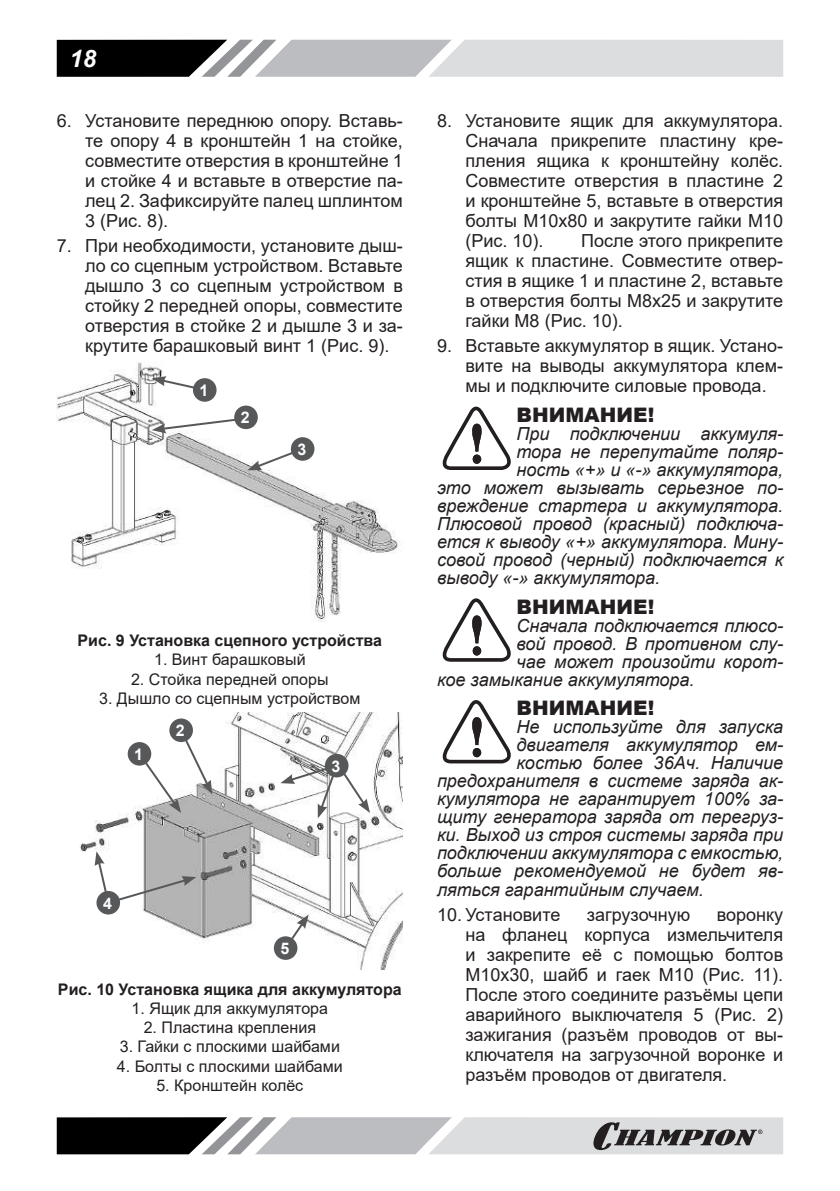
<style>
.page{position:relative;width:840px;height:1191px;background:#fff}
.page>*{position:absolute;margin:0;border:0;box-sizing:border-box;transform-origin:0 0}
.t1{font:italic 700 24px "Arial";color:#fff}
.t2{font:900 20px "Arial";color:#231f20}
.t3{font:18px/20px "Arial";color:#231f20;text-align:justify}
.t4{font:italic 18px "Arial";color:#231f20}
.t5{font:16px "Arial";color:#231f20}
.t6{font:700 16px "Arial";color:#231f20}
.t7{font:700 16px "Arial";color:#fff}
</style>
<div class="page">
<svg style="left:57px;top:40px;width:725px;height:37px;background:#a7a8a9"></svg>
<svg style="left:57px;top:1117px;width:725px;height:37px;background:#9c9c9e"></svg>
<img style="left:57px;top:362px;width:346px;height:259px">
<svg style="left:152px;top:376px;width:55px;height:16px"></svg>
<svg style="left:152px;top:416px;width:97px;height:17px"></svg>
<svg style="left:247px;top:446px;width:58px;height:24px"></svg>
<div style="left:193px;top:378px;width:23px;height:24px;background:#57585a;border-radius:50%"></div>
<div style="left:291px;top:437px;width:23px;height:24px;background:#57585a;border-radius:50%"></div>
<div style="left:234px;top:405px;width:24px;height:24px;background:#57585a;border-radius:50%"></div>
<img style="left:80px;top:712px;width:323px;height:258px">
<svg style="left:137px;top:727px;width:75px;height:86px"></svg>
<svg style="left:280px;top:761px;width:90px;height:57px"></svg>
<svg style="left:95px;top:851px;width:101px;height:54px"></svg>
<svg style="left:283px;top:914px;width:25px;height:37px"></svg>
<div style="left:96px;top:891px;width:24px;height:23px;background:#57585a;border-radius:50%"></div>
<div style="left:128px;top:742px;width:23px;height:23px;background:#57585a;border-radius:50%"></div>
<div style="left:325px;top:754px;width:23px;height:23px;background:#57585a;border-radius:50%"></div>
<div style="left:169px;top:718px;width:24px;height:24px;background:#57585a;border-radius:50%"></div>
<div style="left:274px;top:936px;width:23px;height:24px;background:#57585a;border-radius:50%"></div>
<svg style="left:442px;top:406px;width:69px;height:64px"></svg>
<svg style="left:442px;top:598px;width:69px;height:64px"></svg>
<svg style="left:442px;top:700px;width:69px;height:63px"></svg>
<h1 class="t1" style="left:70px;top:42px;width:28px">18</h1>
<p class="t3" style="left:85px;top:110px;width:319px;text-indent:-28px">6. Установите переднюю опору. Вставь&shy;те опору 4 в кронштейн 1 на стойке, совместите отверстия в кронштейне 1 и стойке 4 и вставьте в отверстие па&shy;лец 2. Зафиксируйте палец шплинтом 3 (Рис. 8).</p>
<p class="t3" style="left:85px;top:236px;width:319px;text-indent:-28px">7. При необходимости, установите дыш&shy;ло со сцепным устройством. Вставьте дышло 3 со сцепным устройством в стойку 2 передней опоры, совместите отверстия в стойке 2 и дышле 3 и за&shy;крутите барашковый винт 1 (Рис. 9).</p>
<p class="t7" style="left:199px;top:379px;width:10px">1</p>
<p class="t7" style="left:241px;top:406px;width:10px">2</p>
<p class="t7" style="left:297px;top:438px;width:10px">3</p>
<p class="t6" style="left:78px;top:629px;width:306px">Рис. 9 Установка сцепного устройства</p>
<p class="t5" style="left:154px;top:649px;width:153px">1. Винт барашковый</p>
<p class="t5" style="left:131px;top:668px;width:199px">2. Стойка передней опоры</p>
<p class="t5" style="left:99px;top:687px;width:263px">3. Дышло со сцепным устройством</p>
<p class="t7" style="left:134px;top:743px;width:10px">1</p>
<p class="t7" style="left:176px;top:719px;width:10px">2</p>
<p class="t7" style="left:103px;top:891px;width:10px">4</p>
<p class="t7" style="left:331px;top:754px;width:10px">3</p>
<p class="t7" style="left:280px;top:937px;width:10px">5</p>
<p class="t6" style="left:58px;top:978px;width:345px">Рис. 10 Установка ящика для аккумулятора</p>
<p class="t5" style="left:131px;top:997px;width:198px">1. Ящик для аккумулятора</p>
<p class="t5" style="left:144px;top:1016px;width:174px">2. Пластина крепления</p>
<p class="t5" style="left:120px;top:1035px;width:221px">3. Гайки с плоскими шайбами</p>
<p class="t5" style="left:117px;top:1055px;width:227px">4. Болты с плоскими шайбами</p>
<p class="t5" style="left:156px;top:1074px;width:148px">5. Кронштейн колёс</p>
<p class="t3" style="left:465px;top:110px;width:319px;text-indent:-28px">8. Установите ящик для аккумулятора.<br>Сначала прикрепите пластину кре&shy;пления ящика к кронштейну колёс.<br>Совместите отверстия в пластине 2 и кронштейне 5, вставьте в отверстия болты М10х80 и закрутите гайки М10 (Рис. 10).</p>
<p class="t3" style="left:465px;top:230px;width:319px;text-indent:116px">После этого прикрепите ящик к пластине. Совместите отвер&shy;стия в ящике 1 и пластине 2, вставьте в отверстия болты М8х25 и закрутите гайки М8 (Рис. 10).</p>
<p class="t3" style="left:465px;top:336px;width:319px;text-indent:-28px">9. Вставьте аккумулятор в ящик. Устано&shy;вите на выводы аккумулятора клем&shy;мы и подключите силовые провода.</p>
<p class="t2" style="left:516px;top:400px;width:139px">ВНИМАНИЕ!</p>
<p class="t4" style="left:516px;top:422px;width:268px">При подключении аккумуля-</p>
<p class="t4" style="left:516px;top:440px;width:268px">тора не перепутайте поляр-</p>
<p class="t4" style="left:516px;top:458px;width:268px">ность «+» и «-» аккумулятора,</p>
<p class="t4" style="left:437px;top:476px;width:347px">это может вызывать серьезное по-</p>
<p class="t4" style="left:437px;top:494px;width:347px">вреждение стартера и аккумулятора.</p>
<p class="t4" style="left:437px;top:512px;width:347px">Плюсовой провод (красный) подключа-</p>
<p class="t4" style="left:437px;top:530px;width:347px">ется к выводу «+» аккумулятора. Мину-</p>
<p class="t4" style="left:437px;top:548px;width:347px">совой провод (черный) подключается к</p>
<p class="t4" style="left:437px;top:566px;width:224px">выводу «-» аккумулятора.</p>
<p class="t2" style="left:516px;top:592px;width:139px">ВНИМАНИЕ!</p>
<p class="t4" style="left:516px;top:614px;width:268px">Сначала подключается плюсо-</p>
<p class="t4" style="left:516px;top:632px;width:268px">вой провод. В противном слу-</p>
<p class="t4" style="left:516px;top:650px;width:268px">чае может произойти корот-</p>
<p class="t4" style="left:437px;top:668px;width:259px">кое замыкание аккумулятора.</p>
<p class="t2" style="left:516px;top:694px;width:139px">ВНИМАНИЕ!</p>
<p class="t4" style="left:516px;top:715px;width:268px">Не используйте для запуска</p>
<p class="t4" style="left:516px;top:733px;width:268px">двигателя аккумулятор ем-</p>
<p class="t4" style="left:516px;top:751px;width:268px">костью более 36Ач. Наличие</p>
<p class="t4" style="left:437px;top:769px;width:347px">предохранителя в системе заряда ак-</p>
<p class="t4" style="left:437px;top:787px;width:347px">кумулятора не гарантирует 100% за-</p>
<p class="t4" style="left:437px;top:805px;width:347px">щиту генератора заряда от перегруз-</p>
<p class="t4" style="left:437px;top:823px;width:347px">ки. Выход из строя системы заряда при</p>
<p class="t4" style="left:437px;top:841px;width:347px">подключении аккумулятора с емкостью,</p>
<p class="t4" style="left:437px;top:859px;width:347px">больше рекомендуемой не будет яв-</p>
<p class="t4" style="left:437px;top:877px;width:268px">ляться гарантийным случаем.</p>
<p class="t3" style="left:437px;top:904px;width:125px">10. Установите</p>
<p class="t3" style="left:586px;top:904px;width:105px">загрузочную</p>
<p class="t3" style="left:465px;top:904px;width:319px;text-indent:251px">воронку на фланец корпуса измельчителя и закрепите её с помощью болтов М10х30, шайб и гаек М10 (Рис. 11).<br>После этого соедините разъёмы цепи аварийного выключателя 5 (Рис. 2) зажигания (разъём проводов от вы&shy;ключателя на загрузочной воронке и разъём проводов от двигателя.</p>
</div>
